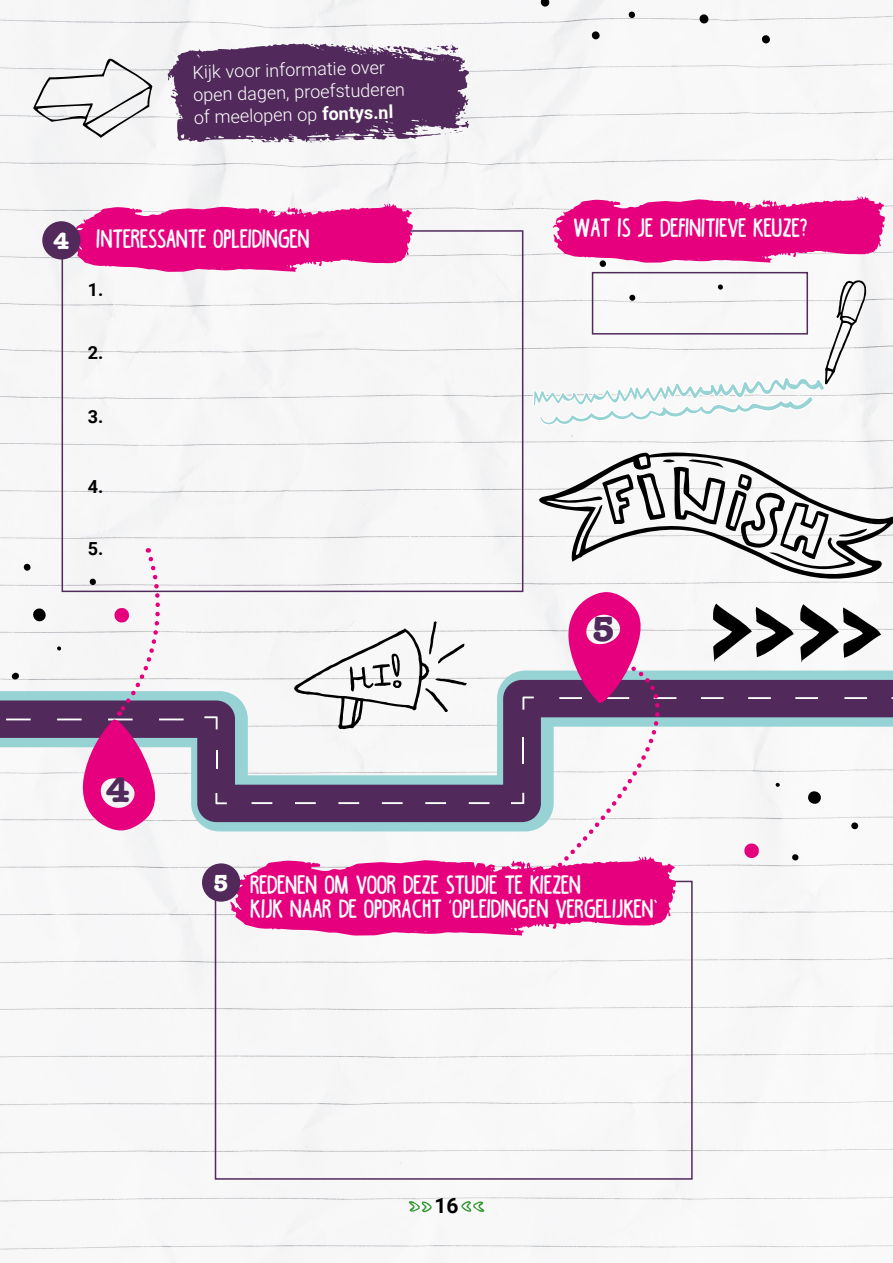
<style>
.page{position:relative;width:893px;height:1263px;background:#fff}
.page>*{position:absolute;margin:0;border:0;box-sizing:border-box;transform-origin:0 0}
.t1{font:700 36px "American Typewriter";color:#512a5b}
.t2{font:700 26.4px/24px "Black Coffee";color:#fff}
.t3{font:700 24px "American Typewriter";color:#fff}
.t4{font:700 21px "Roboto";color:#000}
.t5{font:300 18px/22.6px "Roboto";color:#fff}
.t6{font:700 18px "Roboto";color:#000}
.s1{font-weight:700}
.s2{font-family:"American Typewriter";font-size:24px}
</style>
<div class="page">
<img style="left:0;top:0;width:893px;height:1263px">
<svg style="left:409px;top:1199px;width:23px;height:16px"></svg>
<svg style="left:461px;top:1198px;width:23px;height:16px"></svg>
<svg style="left:0;top:680px;width:893px;height:142px;fill:#f6f6f7"></svg>
<hr style="left:159px;top:718px;width:25px;height:2px;background:#fff">
<hr style="left:57px;top:718px;width:25px;height:2px;background:#fff">
<hr style="left:6px;top:718px;width:25px;height:2px;background:#fff">
<div style="left:62px;top:230px;width:461px;height:362px;border:2px solid #512a5b"></div>
<svg style="left:73px;top:203px;width:340px;height:69px"></svg>
<svg style="left:168px;top:43px;width:301px;height:99px;background:#6b4a74"></svg>
<svg style="left:33px;top:57px;width:120px;height:81px"></svg>
<div style="left:42px;top:221px;width:39px;height:38px;background:#512a5b;border-radius:50%"></div>
<svg style="left:22px;top:562px;width:11px;height:10px"></svg>
<svg style="left:627px;top:10px;width:10px;height:10px"></svg>
<svg style="left:56px;top:645px;width:6px;height:6px"></svg>
<svg style="left:759px;top:33px;width:13px;height:12px"></svg>
<svg style="left:589px;top:30px;width:13px;height:11px"></svg>
<svg style="left:697px;top:12px;width:14px;height:14px"></svg>
<svg style="left:29px;top:605px;width:21px;height:19px"></svg>
<svg style="left:538px;top:0;width:14px;height:9px"></svg>
<svg style="left:11px;top:672px;width:8px;height:8px"></svg>
<svg style="left:539px;top:450px;width:354px;height:131px"></svg>
<svg style="left:546px;top:455px;width:341px;height:122px"></svg>
<div style="left:215px;top:881px;width:478px;height:299px;border:2px solid #512a5b"></div>
<svg style="left:553px;top:196px;width:332px;height:72px"></svg>
<div style="left:202px;top:863px;width:38px;height:39px;background:#512a5b;border-radius:50%"></div>
<svg style="left:204px;top:592px;width:677px;height:344px"></svg>
<svg style="left:532px;top:280px;width:334px;height:147px"></svg>
<svg style="left:81px;top:548px;width:90px;height:283px"></svg>
<div style="left:592px;top:272px;width:216px;height:63px;border:2px solid #512a5b"></div>
<p class="t5" style="left:192px;top:59px;width:214px;rotate:-1deg">Kijk voor informatie over open dagen, proefstuderen of meelopen op <span class="s1">fontys.nl</span></p>
<p class="t2" style="left:53px;top:226px;width:258px"><span class="s2">4</span> INTERESSANTE OPLEIDINGEN</p>
<p class="t6" style="left:88px;top:277px;width:17px">1.</p>
<p class="t6" style="left:88px;top:340px;width:17px">2.</p>
<p class="t6" style="left:88px;top:404px;width:17px">3.</p>
<p class="t6" style="left:88px;top:474px;width:17px">4.</p>
<p class="t6" style="left:88px;top:536px;width:17px">5.</p>
<h1 class="t1" style="left:106px;top:759px;width:25px">4</h1>
<p class="t2" style="left:574px;top:215px;width:236px">WAT IS JE DEFINITIEVE KEUZE?</p>
<h1 class="t1" style="left:592px;top:597px;width:25px">5</h1>
<p class="t3" style="left:213px;top:862px;width:17px">5</p>
<p class="t2" style="left:251px;top:872px;width:409px">REDENEN OM VOOR DEZE STUDIE TE KIEZEN<br>KIJK NAAR DE OPDRACHT ‘OPLEIDINGEN VERGELIJKEN’</p>
<p class="t4" style="left:434px;top:1191px;width:26px">16</p>
</div>
